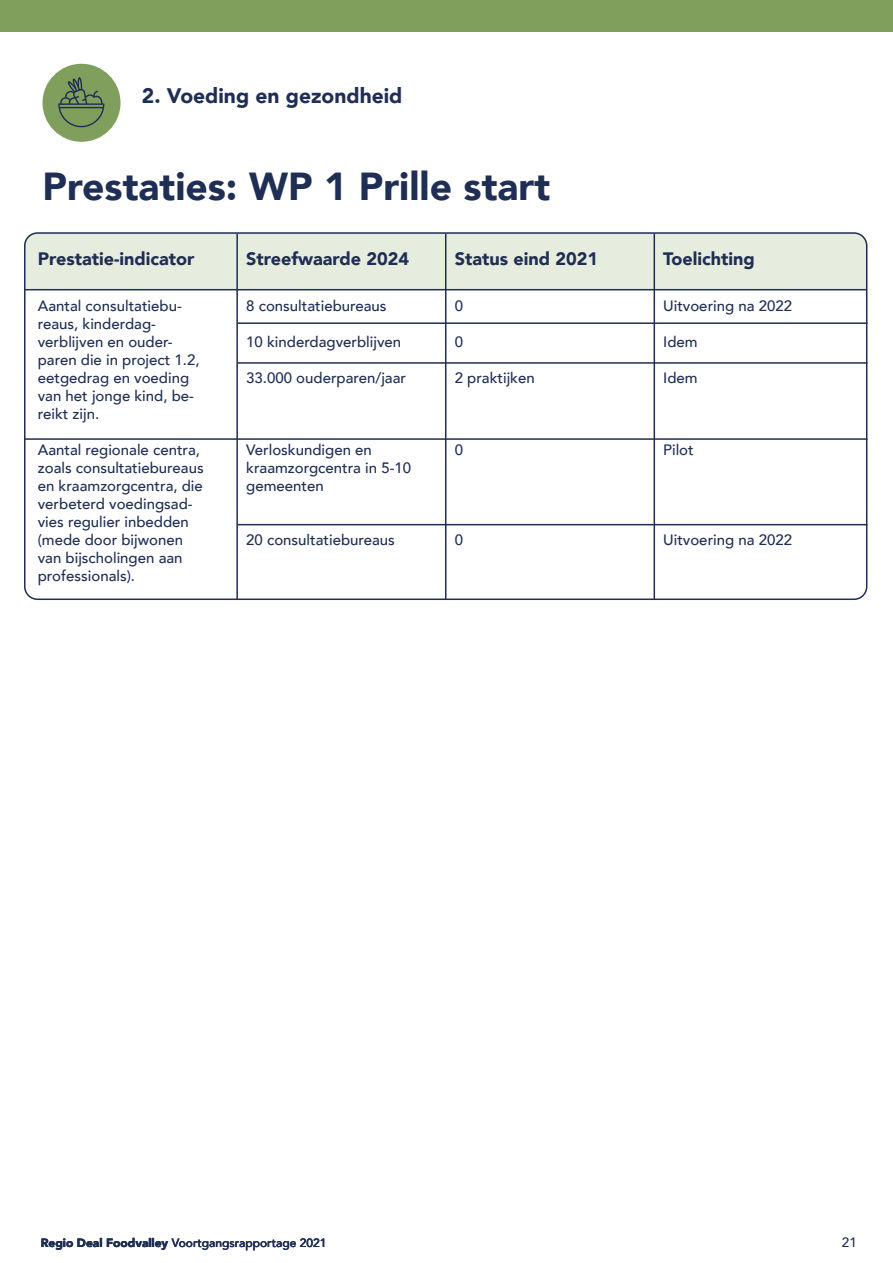
<style>
.page{position:relative;width:893px;height:1263px;background:#fff}
.page>*{position:absolute;margin:0;border:0;box-sizing:border-box;transform-origin:0 0}
.t1{font:900 39px "Avenir";color:#1f2e54}
.t2{font:900 21px "Avenir";color:#1f2e54}
.BASELINE{font:900 18px "Avenir";color:#1f2e54}
.BASELINE-2{font:500 15px/18px "Avenir";color:#1f2e54}
.t3{font:500 13.5px "Avenir";color:#1f2e54}
.t4{font:500 12px "Avenir";color:#1f2e54}
.s1{font-weight:900}
</style>
<div class="page">
<div style="left:27px;top:233px;width:840px;height:56px;background:#e6ecde"></div>
<div style="left:0;top:0;width:893px;height:32px;background:#819f5c"></div>
<div style="left:43px;top:64px;width:78px;height:78px;background:#819f5c;border-radius:50%"></div>
<svg style="left:58px;top:77px;width:47px;height:51px"></svg>
<hr style="left:59px;top:107px;width:44px;height:1px;background:#1f2e54">
<hr style="left:24px;top:438px;width:843px;height:2px;background:#1f2e54">
<hr style="left:237px;top:362px;width:630px;height:2px;background:#1f2e54">
<hr style="left:237px;top:322px;width:630px;height:2px;background:#1f2e54">
<hr style="left:25px;top:289px;width:842px;height:1px;background:#1f2e54">
<hr style="left:237px;top:524px;width:630px;height:1px;background:#1f2e54">
<hr style="left:236px;top:234px;width:2px;height:366px;background:#1f2e54">
<hr style="left:445px;top:234px;width:1px;height:366px;background:#1f2e54">
<hr style="left:653px;top:234px;width:2px;height:366px;background:#1f2e54">
<div style="left:24px;top:232px;width:843px;height:368px;border:2px solid #1f2e54;border-radius:13px"></div>
<p class="t2" style="left:142px;top:77px;width:262px">2. Voeding en gezondheid</p>
<p class="t1" style="left:43px;top:153px;width:509px">Prestaties: WP 1 Prille start</p>
<p class="BASELINE" style="left:38px;top:243px;width:158px">Prestatie-indicator</p>
<p class="BASELINE" style="left:246px;top:243px;width:164px">Streefwaarde 2024</p>
<p class="BASELINE" style="left:455px;top:243px;width:145px">Status eind 2021</p>
<p class="BASELINE" style="left:663px;top:243px;width:93px">Toelichting</p>
<p class="BASELINE-2" style="left:38px;top:296px;width:163px">Aantal consultatiebu&shy;reaus, kinderdag&shy;verblijven en ouder&shy;paren die in project 1.2, eetgedrag en voeding van het jonge kind, be&shy;reikt zijn.</p>
<p class="BASELINE-2" style="left:38px;top:440px;width:167px">Aantal regionale centra, zoals consultatiebureaus en kraamzorgcentra, die verbeterd voedingsad&shy;vies regulier inbedden (mede door bijwonen van bijscholingen aan professionals).</p>
<p class="BASELINE-2" style="left:246px;top:296px;width:142px">8 consultatiebureaus</p>
<p class="BASELINE-2" style="left:246px;top:332px;width:157px">10 kinderdagverblijven</p>
<p class="BASELINE-2" style="left:246px;top:368px;width:161px">33.000 ouderparen/jaar</p>
<p class="BASELINE-2" style="left:663px;top:296px;width:130px">Uitvoering na 2022</p>
<p class="BASELINE-2" style="left:663px;top:332px;width:36px">Idem</p>
<p class="BASELINE-2" style="left:663px;top:368px;width:36px">Idem</p>
<p class="BASELINE-2" style="left:455px;top:296px;width:10px">0</p>
<p class="BASELINE-2" style="left:455px;top:332px;width:10px">0</p>
<p class="BASELINE-2" style="left:455px;top:368px;width:82px">2 praktijken</p>
<p class="BASELINE-2" style="left:246px;top:440px;width:166px">Verloskundigen en kraamzorgcentra in 5-10 gemeenten</p>
<p class="BASELINE-2" style="left:246px;top:530px;width:150px">20 consultatiebureaus</p>
<p class="BASELINE-2" style="left:663px;top:440px;width:32px">Pilot</p>
<p class="BASELINE-2" style="left:455px;top:440px;width:10px">0</p>
<p class="BASELINE-2" style="left:663px;top:530px;width:130px">Uitvoering na 2022</p>
<p class="BASELINE-2" style="left:455px;top:530px;width:10px">0</p>
<p class="t4" style="left:41px;top:1233px;width:287px"><span class="s1">Regio Deal Foodvalley</span> Voortgangsrapportage 2021</p>
<p class="t3" style="left:842px;top:1231px;width:17px">21</p>
</div>
